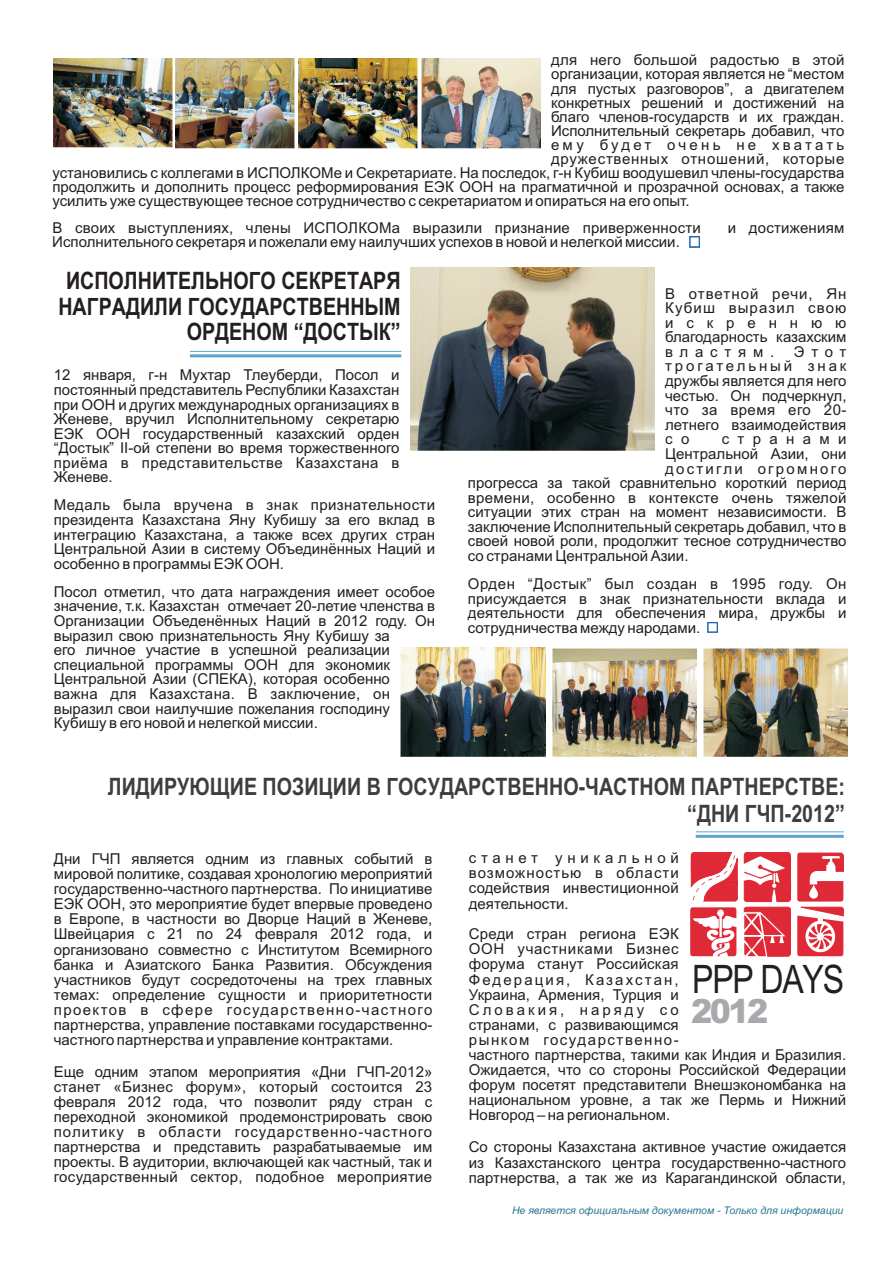
<style>
.page{position:relative;width:893px;height:1263px;background:#fff}
.page>*{position:absolute;margin:0;border:0;box-sizing:border-box;transform-origin:0 0}
.t1{font:700 59.85px "Cordia UPC";letter-spacing:-.025em;color:#231f20;scale:.82 1}
.t2{font:900 33.3px "Arial";color:#a8a9ad;scale:.95 1}
.t3{font:700 24px/27.5px "Arial Narrow";color:#3e3e3f;text-align:right}
.t4{font:700 24px/25.5px "Arial Narrow";color:#231f20;text-align:right}
.t5{font:15px/15.1px "Arial";color:#231f20;text-align:justify}
.t6{font:15px "Arial";letter-spacing:.02em;color:#231f20}
.t7{font:15px "Arial";letter-spacing:.05em;color:#231f20}
.t8{font:15px "Arial";letter-spacing:.215em;color:#231f20}
.t9{font:15px "Arial";letter-spacing:.15em;color:#231f20}
.t10{font:15px "Arial";letter-spacing:.555em;color:#231f20}
.t11{font:italic 10.5px "Arial";color:#2b7893}
</style>
<div class="page">
<svg style="left:689px;top:237px;width:10px;height:10px"></svg>
<img style="left:53px;top:58px;width:119px;height:89px">
<img style="left:299px;top:59px;width:118px;height:89px">
<img style="left:176px;top:59px;width:118px;height:89px">
<img style="left:421px;top:59px;width:119px;height:89px">
<img style="left:401px;top:648px;width:144px;height:108px">
<img style="left:553px;top:648px;width:143px;height:108px">
<img style="left:704px;top:648px;width:143px;height:108px">
<img style="left:410px;top:267px;width:244px;height:183px">
<hr style="left:190px;top:351px;width:211px;height:1px;background:#5da3cd">
<hr style="left:190px;top:354px;width:211px;height:3px;background:#5da3cd">
<hr style="left:696px;top:831px;width:148px;height:1px;background:#5da3cd">
<hr style="left:696px;top:835px;width:148px;height:3px;background:#5da3cd">
<svg style="left:707px;top:622px;width:11px;height:11px"></svg>
<svg style="left:797px;top:831px;width:47px;height:125px"></svg>
<svg style="left:690px;top:718px;width:48px;height:238px"></svg>
<svg style="left:744px;top:852px;width:47px;height:104px"></svg>
<p class="t6" style="left:551px;top:54px;width:295px">для него большой радостью в этой</p>
<p class="t5" style="left:551px;top:68px;width:295px">организации, которая является не “местом</p>
<p class="t5" style="left:551px;top:82px;width:295px">для пустых разговоров”, а двигателем</p>
<p class="t5" style="left:551px;top:96px;width:295px">конкретных решений и достижений на</p>
<p class="t5" style="left:551px;top:110px;width:295px">благо членов-государств и их граждан.</p>
<p class="t5" style="left:551px;top:124px;width:295px">Исполнительный секретарь добавил, что</p>
<p class="t8" style="left:551px;top:139px;width:295px">ему будет очень не хватать</p>
<p class="t7" style="left:551px;top:153px;width:295px">дружественных отношений, которые</p>
<p class="t5" style="left:52px;top:167px;width:793px">установились с коллегами в ИСПОЛКОМе и Секретариате. На последок, г-н Кубиш воодушевил члены-государства</p>
<p class="t5" style="left:52px;top:181px;width:793px">продолжить и дополнить процесс реформирования ЕЭК ООН на прагматичной и прозрачной основах, а также</p>
<p class="t5" style="left:52px;top:195px;width:639px">усилить уже существующее тесное сотрудничество с секретариатом и опираться на его опыт.</p>
<p class="t5" style="left:52px;top:221px;width:650px">В своих выступлениях, члены ИСПОЛКОМа выразили признание приверженности</p>
<p class="t5" style="left:728px;top:221px;width:118px">и достижениям</p>
<p class="t5" style="left:52px;top:236px;width:629px">Исполнительного секретаря и пожелали ему наилучших успехов в новой и нелегкой миссии.</p>
<h3 class="t4" style="left:58px;top:270px;width:344px">ИСПОЛНИТЕЛЬНОГО СЕКРЕТАРЯ<br>НАГРАДИЛИ ГОСУДАРСТВЕННЫМ<br>ОРДЕНОМ “ДОСТЫК”</h3>
<p class="t5" style="left:54px;top:369px;width:347px;line-height:14.5px">12 января, г-н Мухтар Тлеуберди, Посол и постоянный представитель Республики Казахстан при ООН и других международных организациях в Женеве, вручил Исполнительному секретарю ЕЭК ООН государственный казахский орден “Достык” II-ой степени во время торжественного приёма в представительстве Казахстана в Женеве.</p>
<p class="t5" style="left:54px;top:499px;width:383px;line-height:14.5px">Медаль была вручена в знак признательности президента Казахстана Яну Кубишу за его вклад в интеграцию Казахстана, а также всех других стран Центральной Азии в систему Объединённых Наций и особенно в программы ЕЭК ООН.</p>
<p class="t5" style="left:54px;top:586px;width:383px;line-height:14.5px;text-align:left">Посол отметил, что дата награждения имеет особое значение, т.к. Казахстан отмечает 20-летие членства в Организации Объеденённых Наций в 2012 году. Он выразил свою признательность Яну Кубишу за<br>его личное участие в успешной реализации специальной программы ООН для экономик Центральной Азии (СПЕКА), которая особенно важна для Казахстана. В заключение, он выразил свои наилучшие пожелания господину Кубишу в его новой и нелегкой миссии.</p>
<p class="t5" style="left:665px;top:287px;width:183px;line-height:14.5px">В ответной речи, Ян Кубиш выразил свою искреннюю благодарность казахским властям.</p>
<p class="t5" style="left:665px;top:346px;width:183px;line-height:14.5px;text-indent:129px">Этот трогательный знак дружбы является для него честью. Он подчеркнул, что за время его 20- летнего взаимодействия с о</p>
<p class="t10" style="left:722px;top:433px;width:126px">странами</p>
<p class="t5" style="left:665px;top:447px;width:183px">Центральной Азии, они</p>
<p class="t9" style="left:665px;top:463px;width:183px">достигли огромного</p>
<p class="t5" style="left:468px;top:477px;width:380px">прогресса за такой сравнительно короткий период</p>
<p class="t6" style="left:468px;top:492px;width:380px">времени, особенно в контексте очень тяжелой</p>
<p class="t5" style="left:468px;top:506px;width:380px">ситуации этих стран на момент независимости. В</p>
<p class="t5" style="left:468px;top:520px;width:380px">заключение Исполнительный секретарь добавил, что в</p>
<p class="t5" style="left:468px;top:535px;width:380px">своей новой роли, продолжит тесное сотрудничество</p>
<p class="t5" style="left:468px;top:549px;width:222px">со странами Центральной Азии.</p>
<p class="t5" style="left:468px;top:578px;width:380px;line-height:14.5px">Орден “Достык” был создан в 1995 году. Он присуждается в знак признательности вклада и деятельности для обеспечения мира, дружбы и сотрудничества между народами.</p>
<h3 class="t3" style="left:108px;top:775px;width:739px">ЛИДИРУЮЩИЕ ПОЗИЦИИ В ГОСУДАРСТВЕННО-ЧАСТНОМ ПАРТНЕРСТВЕ: “ДНИ ГЧП-2012”</h3>
<p class="t5" style="left:54px;top:852px;width:380px">Дни ГЧП является одним из главных событий в мировой политике, создавая хронологию мероприятий государственно-частного партнерства. По инициативе ЕЭК ООН, это мероприятие будет впервые проведено в Европе, в частности во Дворце Наций в Женеве, Швейцария с 21 по 24 февраля 2012 года, и организовано совместно с Институтом Всемирного банка и Азиатского Банка Развития. Обсуждения участников будут сосредоточены на трех главных темах: определение сущности и приоритетности проектов в сфере государственно-частного партнерства, управление поставками государственно&shy;частного партнерства и управление контрактами.</p>
<p class="t5" style="left:54px;top:1065px;width:380px">Еще одним этапом мероприятия «Дни ГЧП-2012» станет «Бизнес форум», который состоится 23 февраля 2012 года, что позволит ряду стран с переходной экономикой продемонстрировать свою политику в области государственно-частного партнерства и представить разрабатываемые им проекты. В аудитории, включающей как частный, так и государственный сектор, подобное мероприятие</p>
<p class="t5" style="left:469px;top:852px;width:211px">станет уникальной возможностью в области содействия инвестиционной деятельности.</p>
<p class="t5" style="left:469px;top:928px;width:379px;text-align:left">Среди стран региона ЕЭК<br>ООН участниками Бизнес<br>форума станут Российская<br>Федерация, Казахстан,<br>Украина, Армения, Турция и<br>Словакия, наряду со<br>странами, с развивающимся<br>рынком государственно-<br>частного партнерства, такими как Индия и Бразилия.<br>Ожидается, что со стороны Российской Федерации форум посетят представители Внешэкономбанка на национальном уровне, а так же Пермь и Нижний<br>Новгород – на региональном.</p>
<p class="t5" style="left:469px;top:1141px;width:379px">Со стороны Казахстана активное участие ожидается из Казахстанского центра государственно-частного партнерства, а так же из Карагандинской области,</p>
<h1 class="t1" style="left:692px;top:943px;width:187px">PPP DAYS</h1>
<h2 class="t2" style="left:691px;top:999px;width:82px">2012</h2>
<p class="t11" style="left:512px;top:1206px;width:333px">Не является официальным документом - Только для информации</p>
</div>
